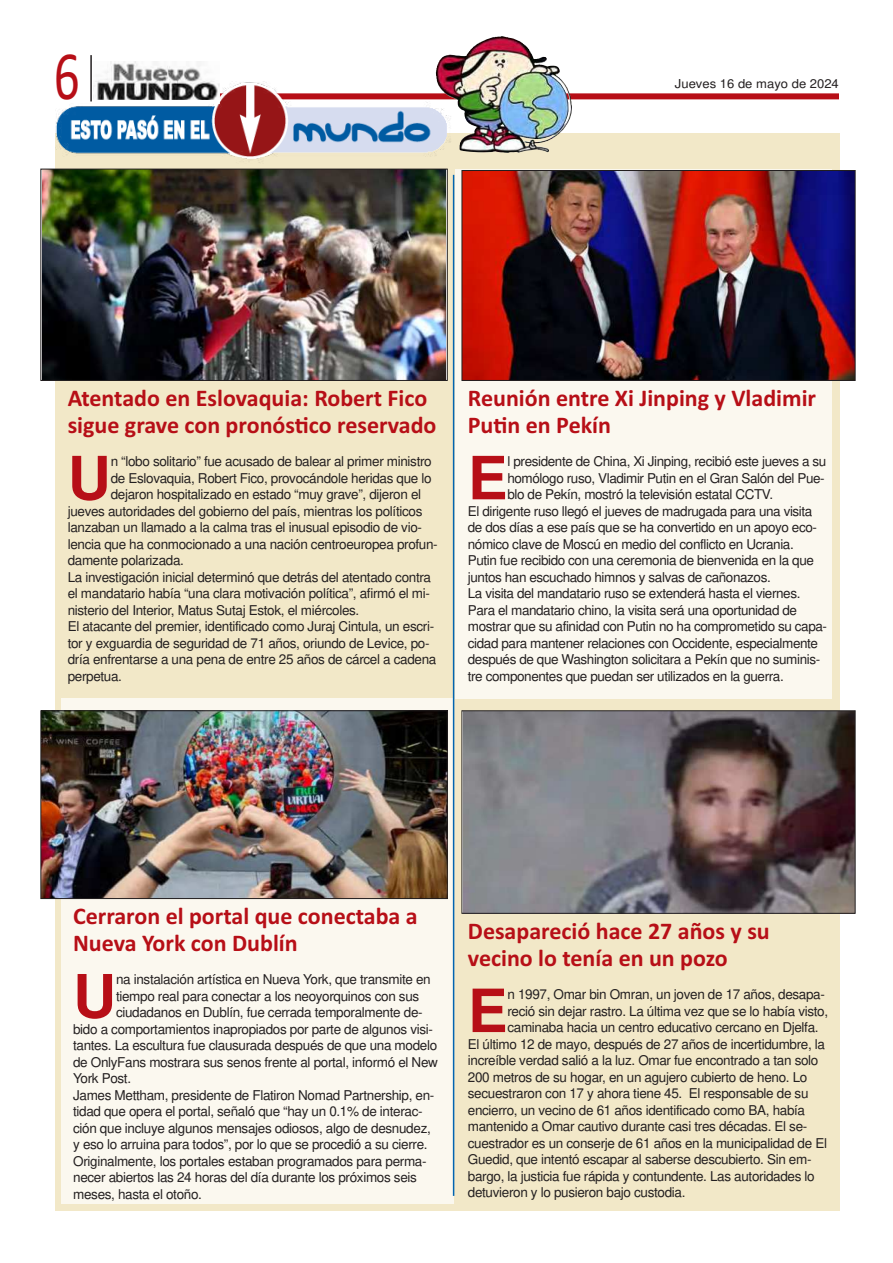
<style>
.page{position:relative;width:893px;height:1263px;background:#fff}
.page>*{position:absolute;margin:0;border:0;box-sizing:border-box;transform-origin:0 0}
.t1{font:700 59.55px "Arial";color:#b70f17}
.t2{font:34.2px "Calibri";color:#b70f17;scale:.73 1}
.t3{font:13.5px "Arial";letter-spacing:-.025em;color:#231f20}
.t4{font:12.3px "Arial";color:#231f20;scale:1.06 1}
.t5{font:700 11.7px "Calibri";color:#b70f17}
</style>
<div class="page">
<div style="left:54px;top:93px;width:839px;height:6px;background:#b70f17"></div>
<div style="left:55px;top:133px;width:784px;height:1078px;background:#f2e8c8"></div>
<div style="left:455px;top:169px;width:376px;height:529px;background:#fbf8ef"></div>
<div style="left:62px;top:698px;width:392px;height:505px;background:#fbf8ef"></div>
<img style="left:43px;top:171px;width:402px;height:208px">
<div style="left:41px;top:169px;width:406px;height:212px;border:1px solid #231f20"></div>
<img style="left:464px;top:712px;width:389px;height:199px">
<div style="left:462px;top:710px;width:393px;height:203px;border:1px solid #231f20"></div>
<img style="left:43px;top:712px;width:402px;height:185px">
<div style="left:41px;top:710px;width:406px;height:189px;border:1px solid #231f20"></div>
<img style="left:464px;top:172px;width:389px;height:207px">
<div style="left:462px;top:170px;width:393px;height:211px;border:1px solid #231f20"></div>
<hr style="left:453px;top:175px;width:1px;height:1021px;background:#0164b1">
<img style="left:55px;top:81px;width:381px;height:82px">
<img style="left:436px;top:36px;width:136px;height:117px">
<svg style="left:54px;top:81px;width:166px;height:23px"></svg>
<img style="left:93px;top:61px;width:127px;height:39px">
<hr style="left:90px;top:55px;width:2px;height:46px;background:#231f20">
<div style="left:839px;top:77px;width:54px;height:41px;background:#fff"></div>
<h2 class="t2" style="left:54px;top:67px;width:37px">6</h2>
<p class="t4" style="left:675px;top:79px;width:156px">Jueves 16 de mayo de 2024</p>
<p class="t5" style="left:68px;top:395px;width:361px">Atentado en Eslovaquia: Robert Fico</p>
<p class="t5" style="left:68px;top:422px;width:370px">sigue grave con pronós}co reservado</p>
<h1 class="t1" style="left:68px;top:444px;width:45px">U</h1>
<p class="t3" style="left:111px;top:456px;width:323px">n “lobo solitario” fue acusado de balear al primer ministro</p>
<p class="t3" style="left:111px;top:473px;width:322px">de Eslovaquia, Robert Fico, provocándole heridas que lo</p>
<p class="t3" style="left:111px;top:489px;width:312px">dejaron hospitalizado en estado “muy grave”, dijeron el</p>
<p class="t3" style="left:68px;top:506px;width:356px">jueves autoridades del gobierno del país, mientras los políticos</p>
<p class="t3" style="left:68px;top:522px;width:356px">lanzaban un llamado a la calma tras el inusual episodio de vio-</p>
<p class="t3" style="left:68px;top:539px;width:372px">lencia que ha conmocionado a una nación centroeuropea profun-</p>
<p class="t3" style="left:68px;top:555px;width:118px">damente polarizada.</p>
<p class="t3" style="left:68px;top:572px;width:365px">La investigación inicial determinó que detrás del atentado contra</p>
<p class="t3" style="left:68px;top:588px;width:364px">el mandatario había “una clara motivación política”, afirmó el mi-</p>
<p class="t3" style="left:68px;top:605px;width:293px">nisterio del Interior, Matus Sutaj Estok, el miércoles.</p>
<p class="t3" style="left:68px;top:621px;width:368px">El atacante del premier, identificado como Juraj Cintula, un escri-</p>
<p class="t3" style="left:68px;top:638px;width:363px">tor y exguardia de seguridad de 71 años, oriundo de Levice, po-</p>
<p class="t3" style="left:68px;top:654px;width:370px">dría enfrentarse a una pena de entre 25 años de cárcel a cadena</p>
<p class="t3" style="left:68px;top:671px;width:56px">perpetua.</p>
<p class="t5" style="left:468px;top:395px;width:350px">Reunión entre Xi Jinping y Vladimir</p>
<p class="t5" style="left:468px;top:422px;width:145px">Pu}n en Pekín</p>
<h1 class="t1" style="left:468px;top:444px;width:41px">E</h1>
<p class="t3" style="left:507px;top:456px;width:320px">l presidente de China, Xi Jinping, recibió este jueves a su</p>
<p class="t3" style="left:507px;top:473px;width:319px">homólogo ruso, Vladimir Putin en el Gran Salón del Pue-</p>
<p class="t3" style="left:507px;top:489px;width:267px">blo de Pekín, mostró la televisión estatal CCTV.</p>
<p class="t3" style="left:468px;top:506px;width:346px">El dirigente ruso llegó el jueves de madrugada para una visita</p>
<p class="t3" style="left:468px;top:522px;width:351px">de dos días a ese país que se ha convertido en un apoyo eco-</p>
<p class="t3" style="left:468px;top:539px;width:327px">nómico clave de Moscú en medio del conflicto en Ucrania.</p>
<p class="t3" style="left:468px;top:555px;width:348px">Putin fue recibido con una ceremonia de bienvenida en la que</p>
<p class="t3" style="left:468px;top:572px;width:304px">juntos han escuchado himnos y salvas de cañonazos.</p>
<p class="t3" style="left:468px;top:588px;width:334px">La visita del mandatario ruso se extenderá hasta el viernes.</p>
<p class="t3" style="left:468px;top:605px;width:331px">Para el mandatario chino, la visita será una oportunidad de</p>
<p class="t3" style="left:468px;top:621px;width:361px">mostrar que su afinidad con Putin no ha comprometido su capa-</p>
<p class="t3" style="left:468px;top:638px;width:352px">cidad para mantener relaciones con Occidente, especialmente</p>
<p class="t3" style="left:468px;top:654px;width:354px">después de que Washington solicitara a Pekín que no suminis-</p>
<p class="t3" style="left:468px;top:671px;width:317px">tre componentes que puedan ser utilizados en la guerra.</p>
<p class="t5" style="left:73px;top:913px;width:346px">Cerraron el portal que conectaba a</p>
<p class="t5" style="left:73px;top:940px;width:226px">Nueva York con Dublín</p>
<h1 class="t1" style="left:73px;top:962px;width:45px">U</h1>
<p class="t3" style="left:116px;top:974px;width:316px">na instalación artística en Nueva York, que transmite en</p>
<p class="t3" style="left:116px;top:991px;width:305px">tiempo real para conectar a los neoyorquinos con sus</p>
<p class="t3" style="left:116px;top:1007px;width:308px">ciudadanos en Dublín, fue cerrada temporalmente de-</p>
<p class="t3" style="left:73px;top:1024px;width:361px">bido a comportamientos inapropiados por parte de algunos visi-</p>
<p class="t3" style="left:73px;top:1040px;width:366px">tantes. La escultura fue clausurada después de que una modelo</p>
<p class="t3" style="left:73px;top:1057px;width:366px">de OnlyFans mostrara sus senos frente al portal, informó el New</p>
<p class="t3" style="left:73px;top:1073px;width:59px">York Post.</p>
<p class="t3" style="left:73px;top:1090px;width:363px">James Mettham, presidente de Flatiron Nomad Partnership, en-</p>
<p class="t3" style="left:73px;top:1106px;width:351px">tidad que opera el portal, señaló que “hay un 0.1% de interac-</p>
<p class="t3" style="left:73px;top:1123px;width:359px">ción que incluye algunos mensajes odiosos, algo de desnudez,</p>
<p class="t3" style="left:73px;top:1139px;width:356px">y eso lo arruina para todos”, por lo que se procedió a su cierre.</p>
<p class="t3" style="left:73px;top:1156px;width:355px">Originalmente, los portales estaban programados para perma-</p>
<p class="t3" style="left:73px;top:1172px;width:345px">necer abiertos las 24 horas del día durante los próximos seis</p>
<p class="t3" style="left:73px;top:1189px;width:130px">meses, hasta el otoño.</p>
<p class="t5" style="left:468px;top:928px;width:303px">Desapareció hace 27 años y su</p>
<p class="t5" style="left:468px;top:955px;width:261px">vecino lo tenía en un pozo</p>
<h1 class="t1" style="left:468px;top:977px;width:41px">E</h1>
<p class="t3" style="left:507px;top:989px;width:319px">n 1997, Omar bin Omran, un joven de 17 años, desapa-</p>
<p class="t3" style="left:507px;top:1005px;width:322px">reció sin dejar rastro. La última vez que se lo había visto,</p>
<p class="t3" style="left:507px;top:1022px;width:313px">caminaba hacia un centro educativo cercano en Djelfa.</p>
<p class="t3" style="left:468px;top:1038px;width:359px">El último 12 de mayo, después de 27 años de incertidumbre, la</p>
<p class="t3" style="left:468px;top:1055px;width:352px">increíble verdad salió a la luz. Omar fue encontrado a tan solo</p>
<p class="t3" style="left:468px;top:1071px;width:341px">200 metros de su hogar, en un agujero cubierto de heno. Lo</p>
<p class="t3" style="left:468px;top:1088px;width:342px">secuestraron con 17 y ahora tiene 45. El responsable de su</p>
<p class="t3" style="left:468px;top:1104px;width:339px">encierro, un vecino de 61 años identificado como BA, había</p>
<p class="t3" style="left:468px;top:1121px;width:341px">mantenido a Omar cautivo durante casi tres décadas. El se-</p>
<p class="t3" style="left:468px;top:1137px;width:361px">cuestrador es un conserje de 61 años en la municipalidad de El</p>
<p class="t3" style="left:468px;top:1154px;width:345px">Guedid, que intentó escapar al saberse descubierto. Sin em-</p>
<p class="t3" style="left:468px;top:1170px;width:348px">bargo, la justicia fue rápida y contundente. Las autoridades lo</p>
<p class="t3" style="left:468px;top:1187px;width:219px">detuvieron y lo pusieron bajo custodia.</p>
</div>
